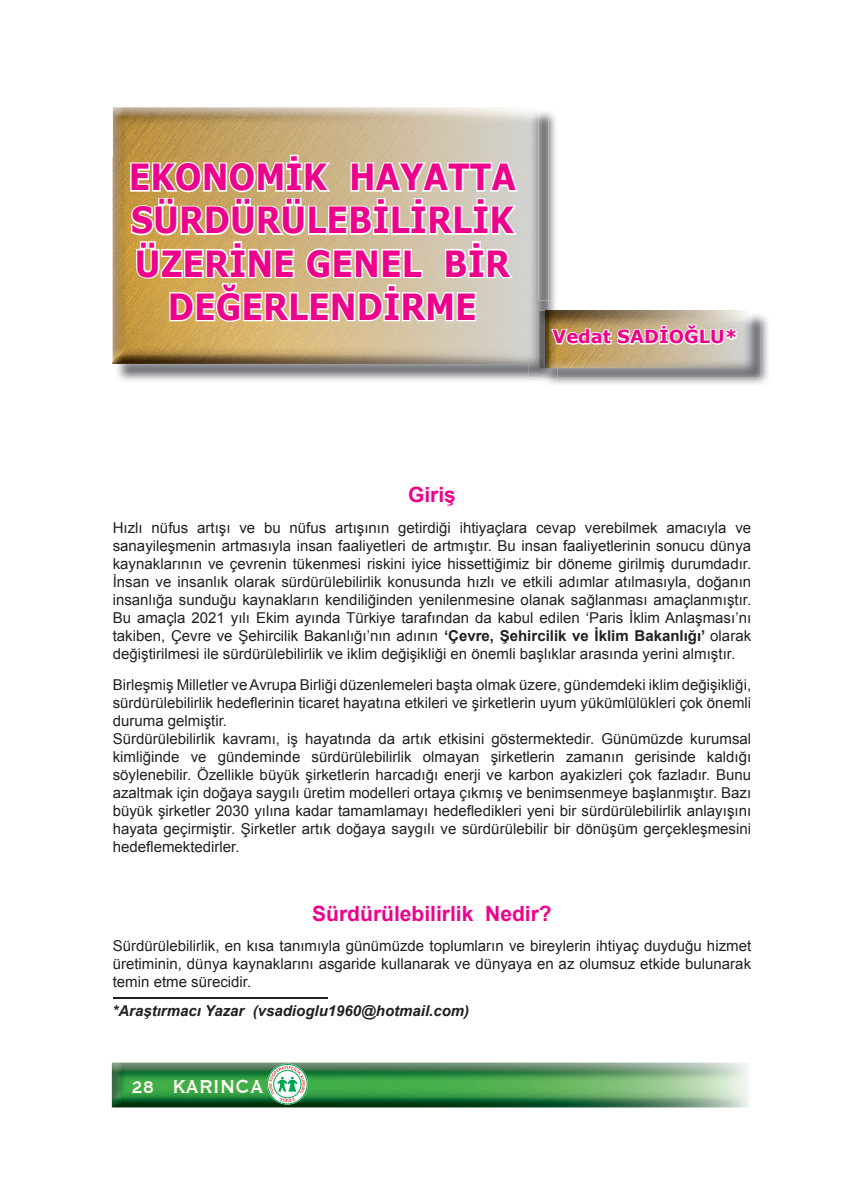
<style>
.page{position:relative;width:864px;height:1195px;background:#fff}
.page>*{position:absolute;margin:0;border:0;box-sizing:border-box;transform-origin:0 0}
.t1{font:700 36px/43.2px "Verdana";color:#ed028c;text-align:center;scale:.88 1}
.t2{font:700 24.3px "Copperplate Gothic BT";color:#fef7ee;scale:.83 1}
.t3{font:700 21px "Arial";color:#ed028c}
.t4{font:700 18px "Verdana";color:#ed028c}
.t5{font:15px/18px "Arial";color:#231f20;text-align:justify}
.t6{font:italic 700 15px "Arial";color:#231f20}
.s1{font-weight:700}
.s2{font-size:21.6px}
</style>
<div class="page">
<img style="left:112px;top:1062px;width:639px;height:45px">
<svg style="left:267px;top:1064px;width:41px;height:40px"></svg>
<div style="left:267px;top:1064px;width:40px;height:40px;border:1px solid #00a54f;border-radius:50%"></div>
<svg style="left:269px;top:1065px;width:36px;height:37px"></svg>
<img style="left:550px;top:315px;width:218px;height:69px">
<img style="left:557px;top:310px;width:203px;height:68px">
<img style="left:557px;top:311px;width:193px;height:56px">
<img style="left:117px;top:112px;width:440px;height:269px">
<img style="left:540px;top:313px;width:17px;height:70px">
<img style="left:117px;top:112px;width:431px;height:262px">
<img style="left:538px;top:300px;width:10px;height:62px">
<img style="left:539px;top:311px;width:6px;height:51px">
<svg style="left:545px;top:311px;width:12px;height:2px"></svg>
<img style="left:114px;top:362px;width:414px;height:2px">
<svg style="left:528px;top:362px;width:20px;height:12px"></svg>
<img style="left:113px;top:158px;width:1px;height:204px">
<img style="left:114px;top:109px;width:424px;height:253px">
<img style="left:528px;top:300px;width:10px;height:62px">
<svg style="left:549px;top:323px;width:189px;height:23px"></svg>
<svg style="left:129px;top:153px;width:390px;height:170px"></svg>
<hr style="left:112px;top:997px;width:215px;height:1px;background:#231f20">
<h1 class="t1" style="left:129px;top:155px;width:441px">EKONOMİK HAYATTA<br>SÜRDÜRÜLEBİLİRLİK<br>ÜZERİNE GENEL BİR<br>DEĞERLENDİRME</h1>
<p class="t4" style="left:552px;top:324px;width:186px">Vedat SADİOĞLU*</p>
<h3 class="t3" style="left:408px;top:481px;width:49px">Giriş</h3>
<p class="t5" style="left:113px;top:519px;width:639px">Hızlı nüfus artışı ve bu nüfus artışının getirdiği ihtiyaçlara cevap verebilmek amacıyla ve sanayileşmenin artmasıyla insan faaliyetleri de artmıştır. Bu insan faaliyetlerinin sonucu dünya kaynaklarının ve çevrenin tükenmesi riskini iyice hissettiğimiz bir döneme girilmiş durumdadır.<br>İnsan ve insanlık olarak sürdürülebilirlik konusunda hızlı ve etkili adımlar atılmasıyla, doğanın insanlığa sunduğu kaynakların kendiliğinden yenilenmesine olanak sağlanması amaçlanmıştır.<br>Bu amaçla 2021 yılı Ekim ayında Türkiye tarafından da kabul edilen ‘Paris İklim Anlaşması’nı takiben, Çevre ve Şehircilik Bakanlığı’nın adının <span class="s1">‘Çevre, Şehircilik ve İklim Bakanlığı’</span> olarak değiştirilmesi ile sürdürülebilirlik ve iklim değişikliği en önemli başlıklar arasında yerini almıştır.</p>
<p class="t5" style="left:113px;top:676px;width:639px;text-align:left">Birleşmiş Milletler ve Avrupa Birliği düzenlemeleri başta olmak üzere, gündemdeki iklim değişikliği, sürdürülebilirlik hedeflerinin ticaret hayatına etkileri ve şirketlerin uyum yükümlülükleri çok önemli duruma gelmiştir.<br>Sürdürülebilirlik kavramı, iş hayatında da artık etkisini göstermektedir. Günümüzde kurumsal kimliğinde ve gündeminde sürdürülebilirlik olmayan şirketlerin zamanın gerisinde kaldığı söylenebilir. Özellikle büyük şirketlerin harcadığı enerji ve karbon ayakizleri çok fazladır. Bunu azaltmak için doğaya saygılı üretim modelleri ortaya çıkmış ve benimsenmeye başlanmıştır. Bazı büyük şirketler 2030 yılına kadar tamamlamayı hedefledikleri yeni bir sürdürülebilirlik anlayışını hayata geçirmiştir. Şirketler artık doğaya saygılı ve sürdürülebilir bir dönüşüm gerçekleşmesini hedeflemektedirler.</p>
<h3 class="t3" style="left:312px;top:899px;width:241px">Sürdürülebilirlik Nedir?</h3>
<p class="t5" style="left:113px;top:937px;width:639px">Sürdürülebilirlik, en kısa tanımıyla günümüzde toplumların ve bireylerin ihtiyaç duyduğu hizmet üretiminin, dünya kaynaklarını asgaride kullanarak ve dünyaya en az olumsuz etkide bulunarak temin etme sürecidir.</p>
<p class="t6" style="left:112px;top:1000px;width:358px">*Araştırmacı Yazar (vsadioglu1960@hotmail.com)</p>
<h2 class="t2" style="left:131px;top:1073px;width:160px"><span class="s2">28</span> KARINCA</h2>
</div>
